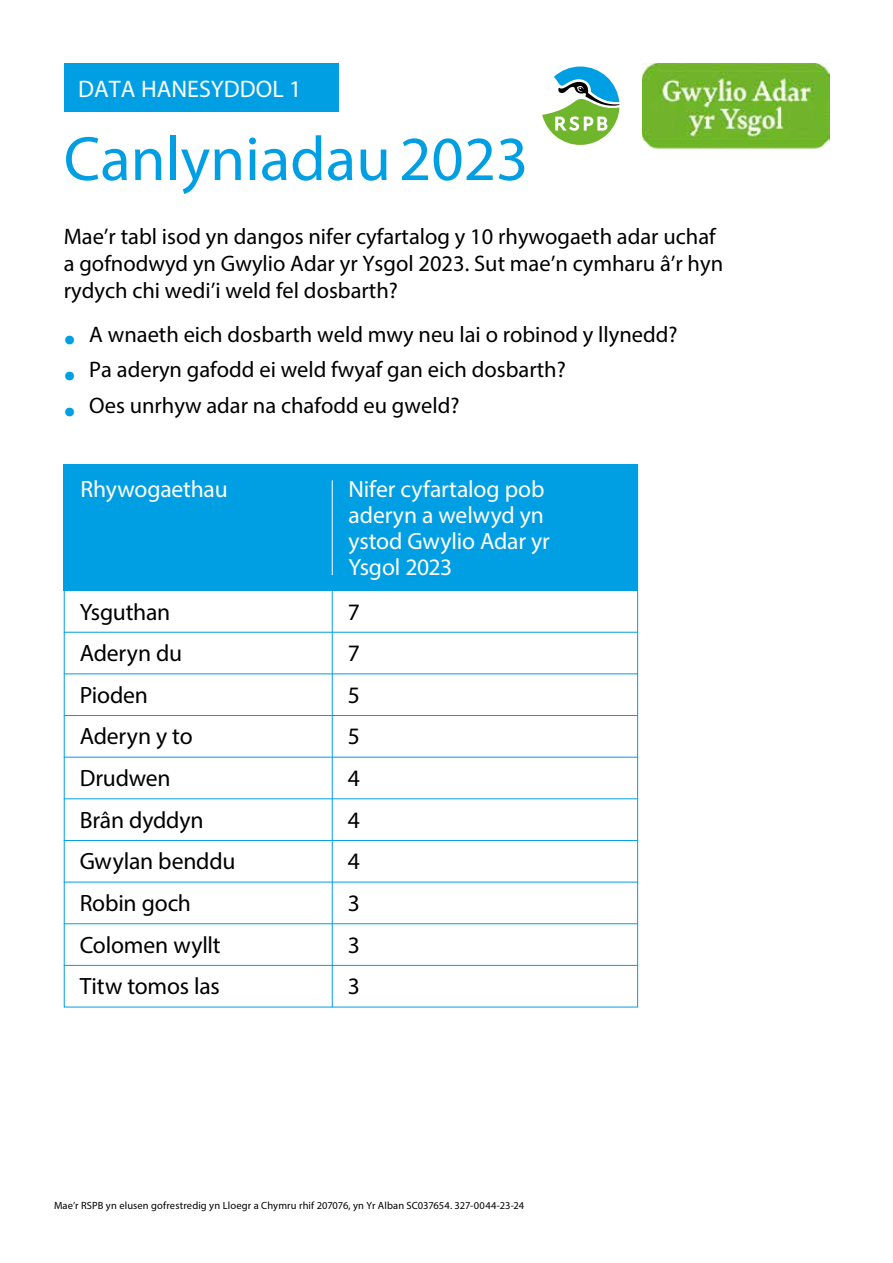
<style>
.page{position:relative;width:893px;height:1263px;background:#fff}
.page>*{position:absolute;margin:0;border:0;box-sizing:border-box;transform-origin:0 0}
.t1{font:63px "Myriad Pro";color:#009fe3}
.t2{font:24px "Myriad Pro";color:#fff}
.t3{font:23.7px "Myriad Pro";letter-spacing:-.01em;color:#000}
.t4{font:23.7px/26px "Myriad Pro";letter-spacing:-.005em;color:#fff}
.t5{font:22.5px/27px "Myriad Pro";color:#000}
.t6{font:10.5px "Myriad Pro";letter-spacing:.01em;color:#000}
.s1{font-size:42px;color:#009fe3}
</style>
<div class="page">
<div style="left:64px;top:64px;width:275px;height:48px;background:#009fe3"></div>
<img style="left:643px;top:64px;width:186px;height:85px">
<svg style="left:542px;top:67px;width:78px;height:78px"></svg>
<div style="left:64px;top:464px;width:574px;height:127px;background:#009fe3"></div>
<hr style="left:332px;top:480px;width:1px;height:95px;background:#fff">
<hr style="left:332px;top:591px;width:1px;height:416px;background:#009fe3">
<hr style="left:64px;top:632px;width:574px;height:1px;background:#009fe3">
<hr style="left:64px;top:673px;width:574px;height:1px;background:#009fe3">
<hr style="left:64px;top:715px;width:574px;height:1px;background:#009fe3">
<hr style="left:64px;top:757px;width:574px;height:1px;background:#009fe3">
<hr style="left:64px;top:798px;width:574px;height:1px;background:#009fe3">
<hr style="left:64px;top:840px;width:574px;height:1px;background:#009fe3">
<hr style="left:64px;top:882px;width:574px;height:1px;background:#009fe3">
<hr style="left:64px;top:923px;width:574px;height:1px;background:#009fe3">
<hr style="left:64px;top:965px;width:574px;height:1px;background:#009fe3">
<p class="t2" style="left:78px;top:74px;width:225px">DATA HANESYDDOL 1</p>
<h1 class="t1" style="left:64px;top:120px;width:466px">Canlyniadau 2023</h1>
<p class="t5" style="left:64px;top:222px;width:661px">Mae’r tabl isod yn dangos nifer cyfartalog y 10 rhywogaeth adar uchaf a gofnodwyd yn Gwylio Adar yr Ysgol 2023. Sut mae’n cymharu â’r hyn rydych chi wedi’i weld fel dosbarth?</p>
<p class="t5" style="left:64px;top:320px;width:615px"><span class="s1">•</span> A wnaeth eich dosbarth weld mwy neu lai o robinod y llynedd?</p>
<p class="t5" style="left:64px;top:356px;width:504px"><span class="s1">•</span> Pa aderyn gafodd ei weld fwyaf gan eich dosbarth?</p>
<p class="t5" style="left:64px;top:391px;width:397px"><span class="s1">•</span> Oes unrhyw adar na chafodd eu gweld?</p>
<p class="t4" style="left:81px;top:476px;width:149px">Rhywogaethau</p>
<p class="t4" style="left:349px;top:476px;width:203px">Nifer cyfartalog pob aderyn a welwyd yn ystod Gwylio Adar yr<br>Ysgol 2023</p>
<p class="t3" style="left:80px;top:597px;width:92px">Ysguthan</p>
<p class="t3" style="left:348px;top:597px;width:14px">7</p>
<p class="t3" style="left:80px;top:639px;width:104px">Aderyn du</p>
<p class="t3" style="left:348px;top:639px;width:14px">7</p>
<p class="t3" style="left:80px;top:680px;width:70px">Pioden</p>
<p class="t3" style="left:348px;top:680px;width:14px">5</p>
<p class="t3" style="left:80px;top:722px;width:114px">Aderyn y to</p>
<p class="t3" style="left:348px;top:722px;width:14px">5</p>
<p class="t3" style="left:80px;top:763px;width:93px">Drudwen</p>
<p class="t3" style="left:348px;top:763px;width:14px">4</p>
<p class="t3" style="left:80px;top:805px;width:126px">Brân dyddyn</p>
<p class="t3" style="left:348px;top:805px;width:14px">4</p>
<p class="t3" style="left:80px;top:847px;width:157px">Gwylan benddu</p>
<p class="t3" style="left:348px;top:847px;width:14px">4</p>
<p class="t3" style="left:80px;top:888px;width:113px">Robin goch</p>
<p class="t3" style="left:348px;top:888px;width:14px">3</p>
<p class="t3" style="left:80px;top:930px;width:143px">Colomen wyllt</p>
<p class="t3" style="left:348px;top:930px;width:14px">3</p>
<p class="t3" style="left:80px;top:972px;width:142px">Titw tomos las</p>
<p class="t3" style="left:348px;top:972px;width:14px">3</p>
<p class="t6" style="left:54px;top:1199px;width:472px">Mae’r RSPB yn elusen gofrestredig yn Lloegr a Chymru rhif 207076, yn Yr Alban SC037654. 327-0044-23-24</p>
</div>
